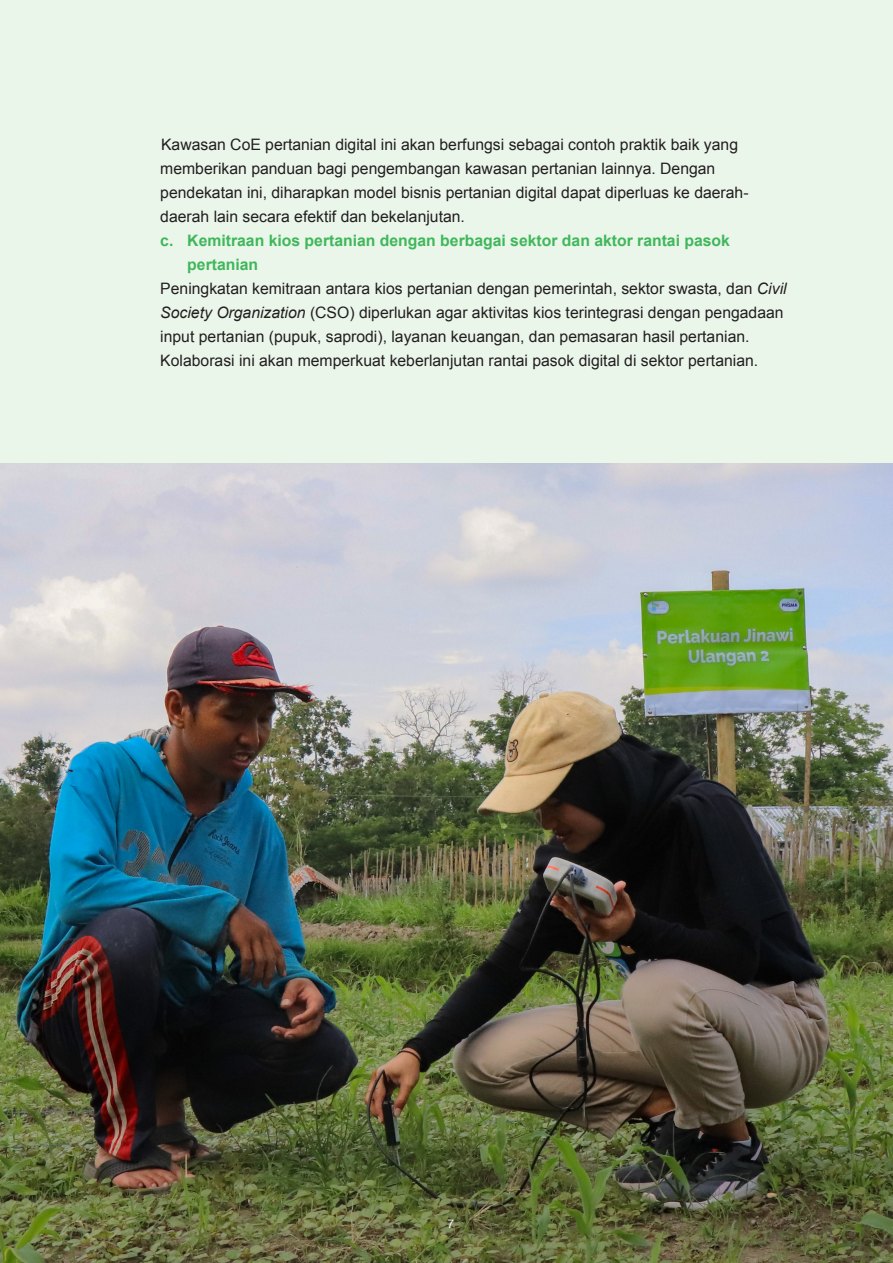
<style>
.page{position:relative;width:893px;height:1263px;background:#ebf6eb}
.page>*{position:absolute;margin:0;border:0;box-sizing:border-box;transform-origin:0 0}
.List_Paragraph{font:15.75px/24px "Arial";color:#231f20}
.t1{font:700 15.75px/24px "Arial";color:#40b75b}
.t2{font:12px "Helvetica Neue";color:#fff}
.s1{font-style:italic}
</style>
<div class="page">
<img style="left:0;top:463px;width:893px;height:800px">
<p class="List_Paragraph" style="left:160px;top:133px;width:590px">Kawasan CoE pertanian digital ini akan berfungsi sebagai contoh praktik baik yang memberikan panduan bagi pengembangan kawasan pertanian lainnya. Dengan pendekatan ini, diharapkan model bisnis pertanian digital dapat diperluas ke daerah&shy;daerah lain secara efektif dan bekelanjutan.</p>
<p class="t1" style="left:187px;top:229px;width:544px;text-indent:-27px">c. Kemitraan kios pertanian dengan berbagai sektor dan aktor rantai pasok pertanian</p>
<p class="List_Paragraph" style="left:160px;top:277px;width:628px">Peningkatan kemitraan antara kios pertanian dengan pemerintah, sektor swasta, dan <span class="s1">Civil Society Organization</span> (CSO) diperlukan agar aktivitas kios terintegrasi dengan pengadaan input pertanian (pupuk, saprodi), layanan keuangan, dan pemasaran hasil pertanian.<br>Kolaborasi ini akan memperkuat keberlanjutan rantai pasok digital di sektor pertanian.</p>
<p class="t2" style="left:447px;top:1215px;width:8px">7</p>
</div>
